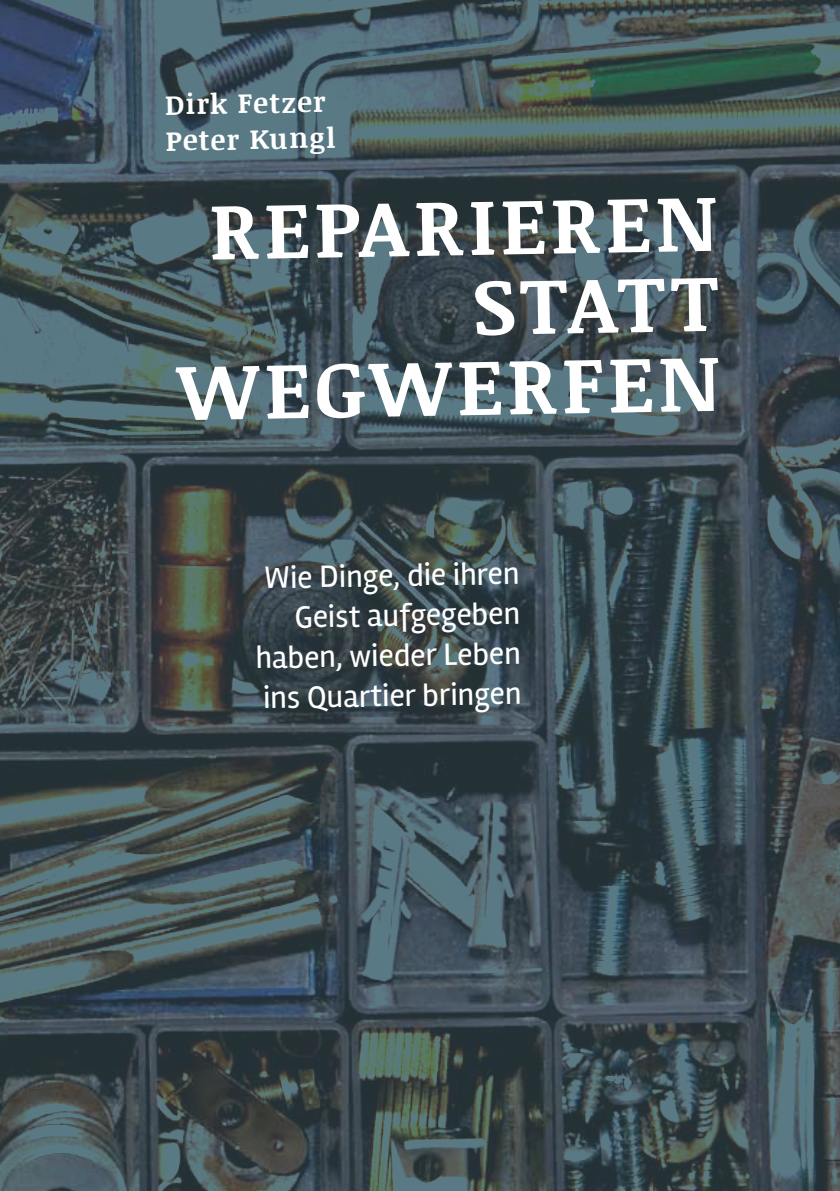
<style>
.page{position:relative;width:840px;height:1191px;background:#fff}
.page>*{position:absolute;margin:0;border:0;box-sizing:border-box;transform-origin:0 0}
.t1{font:700 80px/80px "Noticia Text";color:#fff;text-align:right}
.t2{font:32px/40px "Rambla";color:#fff;text-align:right}
.t3{font:700 28px/36px "Noticia Text";color:#fff}
</style>
<div class="page">
<img style="left:0;top:0;width:839px;height:1191px">
<p class="t3" style="left:164px;top:86px;width:171px;rotate:-1deg">Dirk Fetzer<br>Peter Kungl</p>
<h1 class="t1" style="left:173px;top:189px;width:544px;rotate:-1deg">REPARIEREN<br>STATT<br>WEGWERFEN</h1>
<p class="t2" style="left:253px;top:557px;width:267px;rotate:-1deg">Wie Dinge, die ihren<br>Geist aufgegeben haben, wieder Leben ins Quartier bringen</p>
</div>
